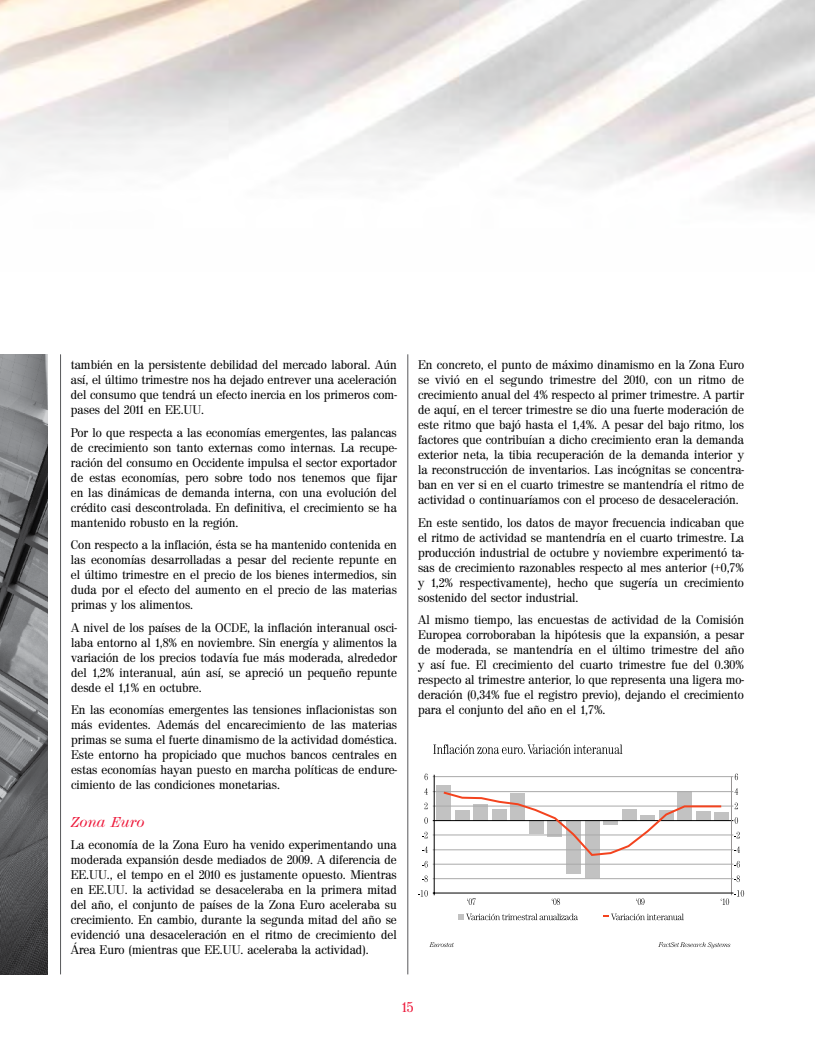
<style>
.page{position:relative;width:815px;height:1063px;background:#fff}
.page>*{position:absolute;margin:0;border:0;box-sizing:border-box;transform-origin:0 0}
.t1{font:italic 15px "Madison";color:#ed1a3b}
.t2{font:15px "Madison Banc";color:#ed1a3b}
.t3{font:13.12px/15px "Madison Banc";color:#000;text-align:justify}
</style>
<div class="page">
<hr style="left:60px;top:354px;width:1px;height:620px;background:#58595b">
<img style="left:0;top:354px;width:48px;height:620px">
<hr style="left:407px;top:354px;width:1px;height:620px;background:#58595b">
<div style="left:436px;top:785px;width:15px;height:36px;background:#c2c2c2"></div>
<div style="left:566px;top:821px;width:15px;height:53px;background:#c2c2c2"></div>
<div style="left:585px;top:821px;width:14px;height:57px;background:#c2c2c2"></div>
<div style="left:715px;top:812px;width:14px;height:9px;background:#c2c2c2"></div>
<svg style="left:418px;top:890px;width:10px;height:7px"></svg>
<svg style="left:422px;top:875px;width:6px;height:7px"></svg>
<svg style="left:422px;top:861px;width:6px;height:7px"></svg>
<svg style="left:422px;top:846px;width:6px;height:7px"></svg>
<svg style="left:422px;top:832px;width:6px;height:6px"></svg>
<svg style="left:425px;top:773px;width:3px;height:7px"></svg>
<svg style="left:424px;top:788px;width:4px;height:7px"></svg>
<svg style="left:424px;top:803px;width:4px;height:6px"></svg>
<svg style="left:424px;top:817px;width:4px;height:7px"></svg>
<svg style="left:467px;top:898px;width:9px;height:7px"></svg>
<svg style="left:552px;top:898px;width:8px;height:7px"></svg>
<svg style="left:636px;top:898px;width:8px;height:7px"></svg>
<svg style="left:429px;top:942px;width:25px;height:5px"></svg>
<svg style="left:658px;top:942px;width:72px;height:6px"></svg>
<svg style="left:433px;top:744px;width:189px;height:10px"></svg>
<svg style="left:458px;top:914px;width:120px;height:6px"></svg>
<svg style="left:603px;top:914px;width:81px;height:6px"></svg>
<hr style="left:433px;top:776px;width:300px;height:1px;background:#a9a9a9">
<hr style="left:433px;top:791px;width:300px;height:1px;background:#a9a9a9">
<hr style="left:433px;top:806px;width:300px;height:1px;background:#a9a9a9">
<hr style="left:433px;top:820px;width:300px;height:1px;background:#000">
<hr style="left:433px;top:835px;width:300px;height:1px;background:#a9a9a9">
<hr style="left:433px;top:850px;width:300px;height:1px;background:#a9a9a9">
<hr style="left:433px;top:864px;width:300px;height:1px;background:#a9a9a9">
<hr style="left:433px;top:878px;width:300px;height:1px;background:#a9a9a9">
<svg style="left:721px;top:890px;width:23px;height:15px"></svg>
<svg style="left:734px;top:875px;width:6px;height:7px"></svg>
<svg style="left:734px;top:861px;width:6px;height:7px"></svg>
<svg style="left:734px;top:846px;width:6px;height:7px"></svg>
<svg style="left:734px;top:832px;width:6px;height:6px"></svg>
<svg style="left:735px;top:773px;width:3px;height:7px"></svg>
<svg style="left:735px;top:788px;width:3px;height:7px"></svg>
<svg style="left:735px;top:803px;width:3px;height:6px"></svg>
<svg style="left:735px;top:817px;width:3px;height:7px"></svg>
<svg style="left:441px;top:791px;width:282px;height:66px"></svg>
<hr style="left:731px;top:777px;width:1px;height:118px;background:#979494">
<hr style="left:433px;top:893px;width:300px;height:1px;background:#000">
<hr style="left:434px;top:775px;width:1px;height:120px;background:#000">
<p class="t3" style="left:71px;top:358px;width:328px">también en la persistente debilidad del mercado laboral. Aún así, el último trimestre nos ha dejado entrever una aceleración del consumo que tendrá un efecto inercia en los primeros com&shy;pases del 2011 en EE.UU.</p>
<p class="t3" style="left:71px;top:425px;width:328px">Por lo que respecta a las economías emergentes, las palancas de crecimiento son tanto externas como internas. La recupe&shy;ración del consumo en Occidente impulsa el sector exportador de estas economías, pero sobre todo nos tenemos que fijar en las dinámicas de demanda interna, con una evolución del crédito casi descontrolada. En definitiva, el crecimiento se ha mantenido robusto en la región.</p>
<p class="t3" style="left:71px;top:538px;width:328px">Con respecto a la inflación, ésta se ha mantenido contenida en las economías desarrolladas a pesar del reciente repunte en el último trimestre en el precio de los bienes intermedios, sin duda por el efecto del aumento en el precio de las materias primas y los alimentos.</p>
<p class="t3" style="left:71px;top:620px;width:328px">A nivel de los países de la OCDE, la inflación interanual osci&shy;laba entorno al 1,8% en noviembre. Sin energía y alimentos la variación de los precios todavía fue más moderada, alrededor del 1,2% interanual, aún así, se apreció un pequeño repunte desde el 1,1% en octubre.</p>
<p class="t3" style="left:71px;top:703px;width:328px">En las economías emergentes las tensiones inflacionistas son más evidentes. Además del encarecimiento de las materias primas se suma el fuerte dinamismo de la actividad doméstica.<br>Este entorno ha propiciado que muchos bancos centrales en estas economías hayan puesto en marcha políticas de endure&shy;cimiento de las condiciones monetarias.</p>
<p class="t1" style="left:71px;top:812px;width:75px">Zona Euro</p>
<p class="t3" style="left:71px;top:838px;width:328px">La economía de la Zona Euro ha venido experimentando una moderada expansión desde mediados de 2009. A diferencia de EE.UU., el tempo en el 2010 es justamente opuesto. Mientras en EE.UU. la actividad se desaceleraba en la primera mitad del año, el conjunto de países de la Zona Euro aceleraba su crecimiento. En cambio, durante la segunda mitad del año se evidenció una desaceleración en el ritmo de crecimiento del Área Euro (mientras que EE.UU. aceleraba la actividad).</p>
<p class="t3" style="left:418px;top:358px;width:328px">En concreto, el punto de máximo dinamismo en la Zona Euro se vivió en el segundo trimestre del 2010, con un ritmo de crecimiento anual del 4% respecto al primer trimestre. A partir de aquí, en el tercer trimestre se dio una fuerte moderación de este ritmo que bajó hasta el 1,4%. A pesar del bajo ritmo, los factores que contribuían a dicho crecimiento eran la demanda exterior neta, la tibia recuperación de la demanda interior y la reconstrucción de inventarios. Las incógnitas se concentra&shy;ban en ver si en el cuarto trimestre se mantendría el ritmo de actividad o continuaríamos con el proceso de desaceleración.</p>
<p class="t3" style="left:418px;top:515px;width:328px">En este sentido, los datos de mayor frecuencia indicaban que el ritmo de actividad se mantendría en el cuarto trimestre. La producción industrial de octubre y noviembre experimentó ta&shy;sas de crecimiento razonables respecto al mes anterior (+0,7% y 1,2% respectivamente), hecho que sugería un crecimiento sostenido del sector industrial.</p>
<p class="t3" style="left:418px;top:613px;width:328px">Al mismo tiempo, las encuestas de actividad de la Comisión Europea corroboraban la hipótesis que la expansión, a pesar de moderada, se mantendría en el último trimestre del año y así fue. El crecimiento del cuarto trimestre fue del 0.30% respecto al trimestre anterior, lo que representa una ligera mo&shy;deración (0,34% fue el registro previo), dejando el crecimiento para el conjunto del año en el 1,7%.</p>
<p class="t2" style="left:401px;top:998px;width:14px">15</p>
</div>
